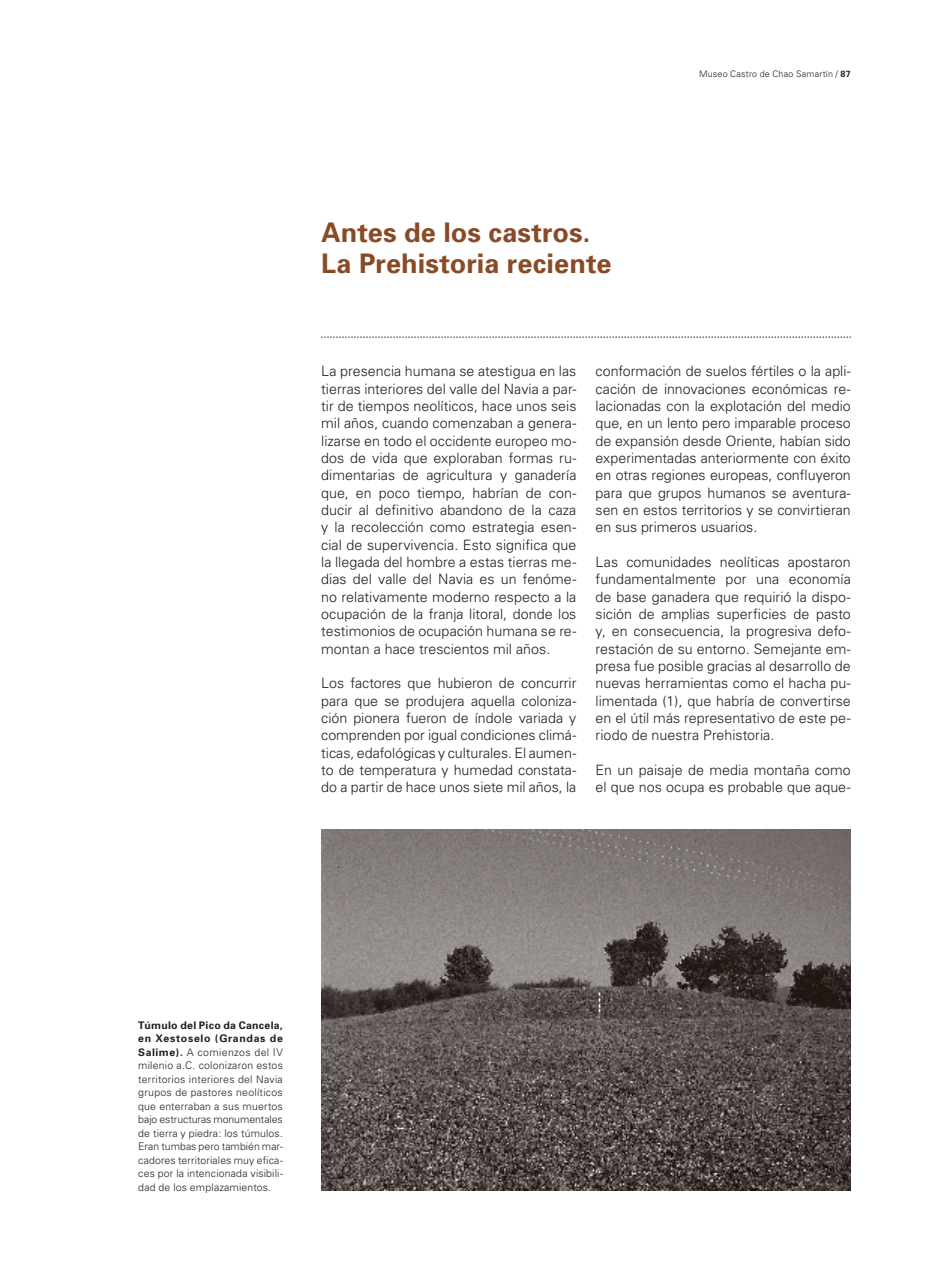
<style>
.page{position:relative;width:936px;height:1276px;background:#fff}
.page>*{position:absolute;margin:0;border:0;box-sizing:border-box;transform-origin:0 0}
.t1{font:700 27px "Univers";letter-spacing:.005em;color:#884b26}
.texto_corrido_9_5{font:300 14.25px/17.2px "Univers";color:#231f20;text-align:justify}
.pies_destacado{font:300 10.5px/13.5px "Univers";letter-spacing:.015em;color:#231f20;text-align:justify}
.t2{font:300 9px "Univers";letter-spacing:.02em;color:#231f20}
.s1{font-weight:700}
</style>
<div class="page">
<svg style="left:321px;top:337px;width:529px;height:1px"></svg>
<img style="left:321px;top:829px;width:529px;height:362px">
<p class="t1" style="left:321px;top:216px;width:271px">Antes de los castros.</p>
<p class="t1" style="left:321px;top:248px;width:292px">La Prehistoria reciente</p>
<p class="t2" style="left:699px;top:68px;width:153px">Museo Castro de Chao Samartín / <span class="s1">87</span></p>
<p class="texto_corrido_9_5" style="left:321px;top:363px;width:257px">La presencia humana se atestigua en las tierras interiores del valle del Navia a par&shy;tir de tiempos neolíticos, hace unos seis mil años, cuando comenzaban a genera&shy;lizarse en todo el occidente europeo mo&shy;dos de vida que exploraban formas ru&shy;dimentarias de agricultura y ganadería que, en poco tiempo, habrían de con&shy;ducir al definitivo abandono de la caza y la recolección como estrategia esen&shy;cial de supervivencia. Esto significa que la llegada del hombre a estas tierras me&shy;dias del valle del Navia es un fenóme&shy;no relativamente moderno respecto a la ocupación de la franja litoral, donde los testimonios de ocupación humana se re&shy;montan a hace trescientos mil años.</p>
<p class="texto_corrido_9_5" style="left:321px;top:674px;width:257px">Los factores que hubieron de concurrir para que se produjera aquella coloniza&shy;ción pionera fueron de índole variada y comprenden por igual condiciones climá&shy;ticas, edafológicas y culturales. El aumen&shy;to de temperatura y humedad constata&shy;do a partir de hace unos siete mil años, la</p>
<p class="texto_corrido_9_5" style="left:595px;top:363px;width:257px">conformación de suelos fértiles o la apli&shy;cación de innovaciones económicas re&shy;lacionadas con la explotación del medio que, en un lento pero imparable proceso de expansión desde Oriente, habían sido experimentadas anteriormente con éxito en otras regiones europeas, confluyeron para que grupos humanos se aventura&shy;sen en estos territorios y se convirtieran en sus primeros usuarios.</p>
<p class="texto_corrido_9_5" style="left:595px;top:553px;width:257px">Las comunidades neolíticas apostaron fundamentalmente por una economía de base ganadera que requirió la dispo&shy;sición de amplias superficies de pasto y, en consecuencia, la progresiva defo&shy;restación de su entorno. Semejante em&shy;presa fue posible gracias al desarrollo de nuevas herramientas como el hacha pu&shy;limentada (1), que habría de convertirse en el útil más representativo de este pe&shy;riodo de nuestra Prehistoria.</p>
<p class="texto_corrido_9_5" style="left:595px;top:761px;width:257px">En un paisaje de media montaña como el que nos ocupa es probable que aque-</p>
<p class="pies_destacado" style="left:138px;top:1018px;width:146px"><span class="s1">Túmulo del Pico da Cancela, en Xestoselo (Grandas de Salime).</span> A comienzos del IV milenio a.C. colonizaron estos territorios interiores del Navia grupos de pastores neolíticos que enterraban a sus muertos bajo estructuras monumentales de tierra y piedra: los túmulos.<br>Eran tumbas pero también mar&shy;cadores territoriales muy efica&shy;ces por la intencionada visibili&shy;dad de los emplazamientos.</p>
</div>
